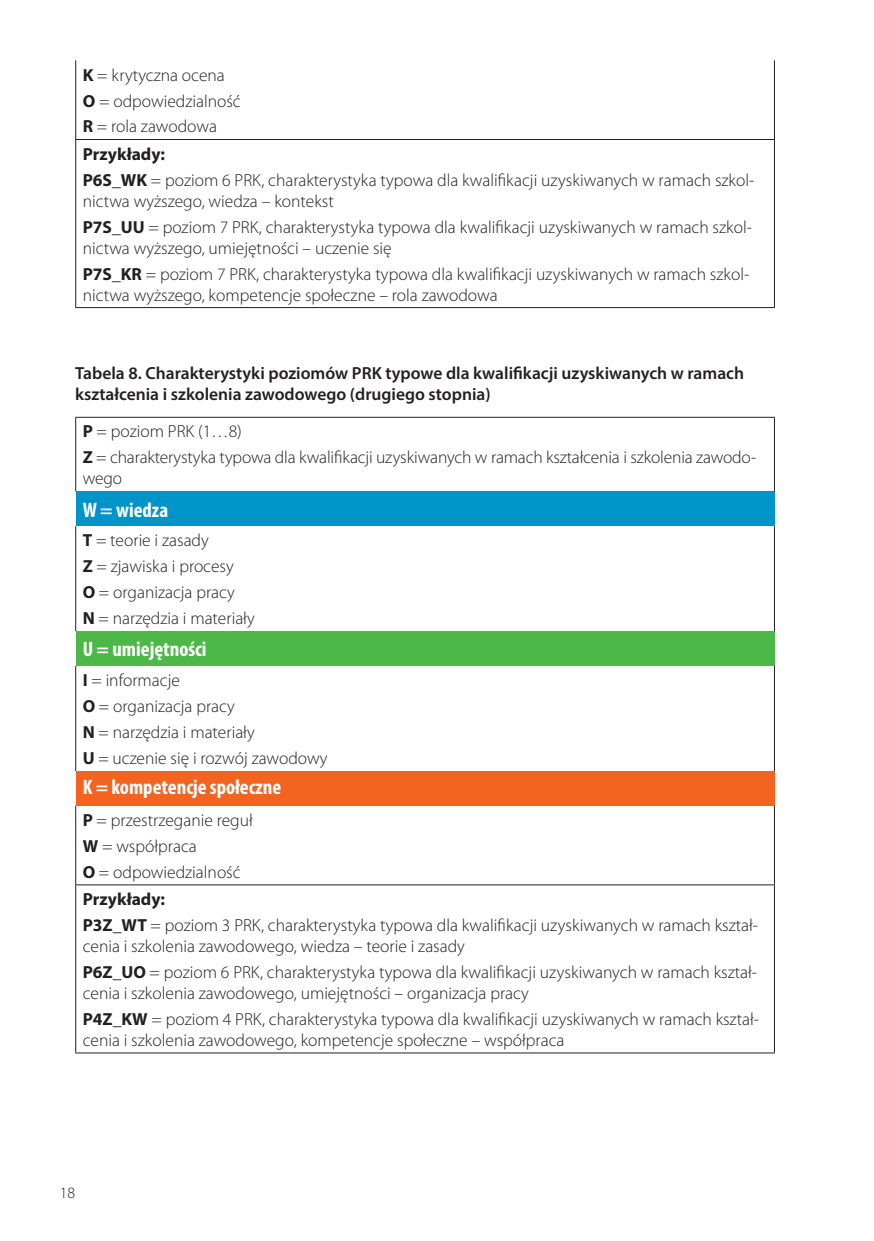
<style>
.page{position:relative;width:874px;height:1241px;background:#fff}
.page>*{position:absolute;margin:0;border:0;box-sizing:border-box;transform-origin:0 0}
.t1{font:700 condensed 21px "Myriad Pro";color:#fff}
.t2{font:300 17.5px/25.9px "Myriad Pro";color:#231f20}
.t3{font:600 17.5px/21px "Myriad Pro";color:#231f20}
.t4{font:300 15.75px "Myriad Pro";color:#231f20}
.s1{font-weight:700}
</style>
<div class="page">
<hr style="left:75px;top:60px;width:1px;height:79px;background:#231f20">
<hr style="left:774px;top:60px;width:1px;height:79px;background:#231f20">
<hr style="left:75px;top:139px;width:700px;height:1px;background:#231f20">
<hr style="left:75px;top:140px;width:1px;height:167px;background:#231f20">
<hr style="left:774px;top:140px;width:1px;height:167px;background:#231f20">
<hr style="left:75px;top:307px;width:700px;height:1px;background:#231f20">
<div style="left:76px;top:491px;width:698px;height:35px;background:#0094c8"></div>
<div style="left:76px;top:631px;width:698px;height:35px;background:#4cb848"></div>
<div style="left:76px;top:771px;width:698px;height:34px;background:#f36421"></div>
<hr style="left:75px;top:417px;width:700px;height:1px;background:#231f20">
<hr style="left:75px;top:418px;width:1px;height:73px;background:#231f20">
<hr style="left:774px;top:418px;width:1px;height:73px;background:#231f20">
<hr style="left:75px;top:526px;width:1px;height:105px;background:#231f20">
<hr style="left:774px;top:526px;width:1px;height:105px;background:#231f20">
<hr style="left:75px;top:666px;width:1px;height:105px;background:#231f20">
<hr style="left:774px;top:666px;width:1px;height:105px;background:#231f20">
<hr style="left:75px;top:805px;width:1px;height:79px;background:#231f20">
<hr style="left:774px;top:805px;width:1px;height:79px;background:#231f20">
<hr style="left:75px;top:884px;width:700px;height:1px;background:#231f20">
<hr style="left:75px;top:885px;width:1px;height:167px;background:#231f20">
<hr style="left:774px;top:885px;width:1px;height:167px;background:#231f20">
<hr style="left:75px;top:1052px;width:700px;height:1px;background:#231f20">
<p class="t2" style="left:83px;top:62px;width:673px"><span class="s1">K</span> = krytyczna ocena<br><span class="s1">O</span> = odpowiedzialność<br><span class="s1">R</span> = rola zawodowa<br><span class="s1">Przykłady:<br>P6S_WK</span> = poziom 6 PRK, charakterystyka typowa dla kwalifikacji uzyskiwanych w ramach szkol-</p>
<p class="t2" style="left:83px;top:188px;width:671px">nictwa wyższego, wiedza – kontekst<br><span class="s1">P7S_UU</span> = poziom 7 PRK, charakterystyka typowa dla kwalifikacji uzyskiwanych w ramach szkol-</p>
<p class="t2" style="left:83px;top:235px;width:668px">nictwa wyższego, umiejętności – uczenie się<br><span class="s1">P7S_KR</span> = poziom 7 PRK, charakterystyka typowa dla kwalifikacji uzyskiwanych w ramach szkol-</p>
<p class="t2" style="left:83px;top:282px;width:416px">nictwa wyższego, kompetencje społeczne – rola zawodowa</p>
<p class="t3" style="left:75px;top:362px;width:670px">Tabela 8. Charakterystyki poziomów PRK typowe dla kwalifikacji uzyskiwanych w ramach kształcenia i szkolenia zawodowego (drugiego stopnia)</p>
<p class="t2" style="left:83px;top:419px;width:675px"><span class="s1">P</span> = poziom PRK (1…8)<br><span class="s1">Z</span> = charakterystyka typowa dla kwalifikacji uzyskiwanych w ramach kształcenia i szkolenia zawodo-</p>
<p class="t2" style="left:83px;top:466px;width:41px">wego</p>
<p class="t1" style="left:83px;top:496px;width:87px">W = wiedza</p>
<p class="t2" style="left:83px;top:528px;width:174px"><span class="s1">T</span> = teorie i zasady<br><span class="s1">Z</span> = zjawiska i procesy<br><span class="s1">O</span> = organizacja pracy<br><span class="s1">N</span> = narzędzia i materiały</p>
<p class="t1" style="left:83px;top:636px;width:125px">U = umiejętności</p>
<p class="t2" style="left:83px;top:667px;width:246px"><span class="s1">I</span> = informacje<br><span class="s1">O</span> = organizacja pracy<br><span class="s1">N</span> = narzędzia i materiały<br><span class="s1">U</span> = uczenie się i rozwój zawodowy</p>
<p class="t1" style="left:83px;top:773px;width:200px">K = kompetencje społeczne</p>
<p class="t2" style="left:83px;top:807px;width:677px"><span class="s1">P</span> = przestrzeganie reguł<br><span class="s1">W</span> = współpraca<br><span class="s1">O</span> = odpowiedzialność<br><span class="s1">Przykłady:<br>P3Z_WT</span> = poziom 3 PRK, charakterystyka typowa dla kwalifikacji uzyskiwanych w ramach kształ-</p>
<p class="t2" style="left:83px;top:933px;width:676px">cenia i szkolenia zawodowego, wiedza – teorie i zasady<br><span class="s1">P6Z_UO</span> = poziom 6 PRK, charakterystyka typowa dla kwalifikacji uzyskiwanych w ramach kształ-</p>
<p class="t2" style="left:83px;top:980px;width:678px">cenia i szkolenia zawodowego, umiejętności – organizacja pracy<br><span class="s1">P4Z_KW</span> = poziom 4 PRK, charakterystyka typowa dla kwalifikacji uzyskiwanych w ramach kształ-</p>
<p class="t2" style="left:83px;top:1027px;width:483px">cenia i szkolenia zawodowego, kompetencje społeczne – współpraca</p>
<p class="t4" style="left:60px;top:1184px;width:17px">18</p>
</div>
